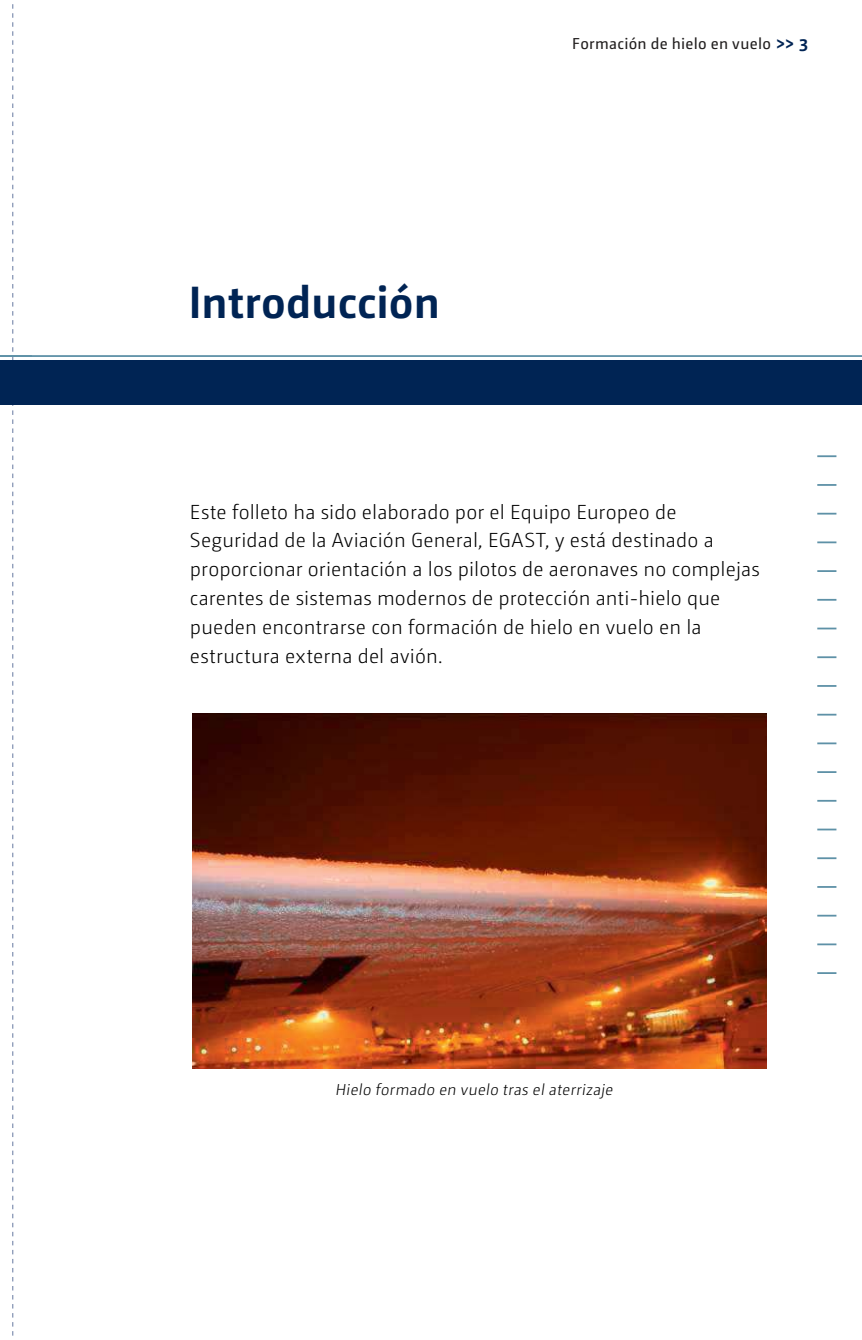
<style>
.page{position:relative;width:862px;height:1340px;background:#fff}
.page>*{position:absolute;margin:0;border:0;box-sizing:border-box;transform-origin:0 0}
.t1{font:700 45px "Camingo Dos Pro";letter-spacing:.005em;color:#002454}
.t2{font:300 20.25px/28.8px "Camingo Dos Pro";letter-spacing:.01em;color:#000}
.t3{font:300 15.75px "Camingo Dos Pro";color:#000}
.t4{font:15.75px "Camingo Dos Pro";letter-spacing:.015em;color:#221f1f}
.s1{font-weight:700;font-size:18px;color:#002454}
</style>
<div class="page">
<svg style="left:12px;top:4px;width:1px;height:1332px"></svg>
<div style="left:0;top:360px;width:861px;height:45px;background:#002454"></div>
<hr style="left:0;top:355px;width:861px;height:2px;background:#5e91a7">
<hr style="left:816px;top:455px;width:20px;height:2px;background:#5e91a7">
<hr style="left:816px;top:484px;width:20px;height:2px;background:#5e91a7">
<svg style="left:817px;top:513px;width:19px;height:1px"></svg>
<hr style="left:816px;top:541px;width:20px;height:2px;background:#5e91a7">
<hr style="left:816px;top:570px;width:20px;height:2px;background:#5e91a7">
<svg style="left:817px;top:599px;width:19px;height:1px"></svg>
<hr style="left:816px;top:627px;width:20px;height:2px;background:#5e91a7">
<hr style="left:816px;top:656px;width:20px;height:2px;background:#5e91a7">
<hr style="left:816px;top:685px;width:20px;height:2px;background:#5e91a7">
<hr style="left:816px;top:713px;width:20px;height:2px;background:#5e91a7">
<hr style="left:816px;top:742px;width:20px;height:2px;background:#5e91a7">
<hr style="left:816px;top:771px;width:20px;height:2px;background:#5e91a7">
<svg style="left:817px;top:800px;width:19px;height:1px"></svg>
<hr style="left:816px;top:828px;width:20px;height:2px;background:#5e91a7">
<hr style="left:816px;top:857px;width:20px;height:2px;background:#5e91a7">
<svg style="left:817px;top:886px;width:19px;height:1px"></svg>
<hr style="left:816px;top:914px;width:20px;height:2px;background:#5e91a7">
<hr style="left:816px;top:943px;width:20px;height:2px;background:#5e91a7">
<hr style="left:816px;top:972px;width:20px;height:2px;background:#5e91a7">
<img style="left:193px;top:713px;width:573px;height:355px">
<h1 class="t1" style="left:188px;top:276px;width:252px">Introducción</h1>
<p class="t4" style="left:572px;top:34px;width:237px">Formación de hielo en vuelo <span class="s1">&gt;&gt; 3</span></p>
<p class="t2" style="left:190px;top:498px;width:571px">Este folleto ha sido elaborado por el Equipo Europeo de Seguridad de la Aviación General, EGAST, y está destinado a proporcionar orientación a los pilotos de aeronaves no complejas carentes de sistemas modernos de protección anti-hielo que pueden encontrarse con formación de hielo en vuelo en la estructura externa del avión.</p>
<p class="t3" style="left:335px;top:1082px;width:281px">Hielo formado en vuelo tras el aterrizaje</p>
</div>
